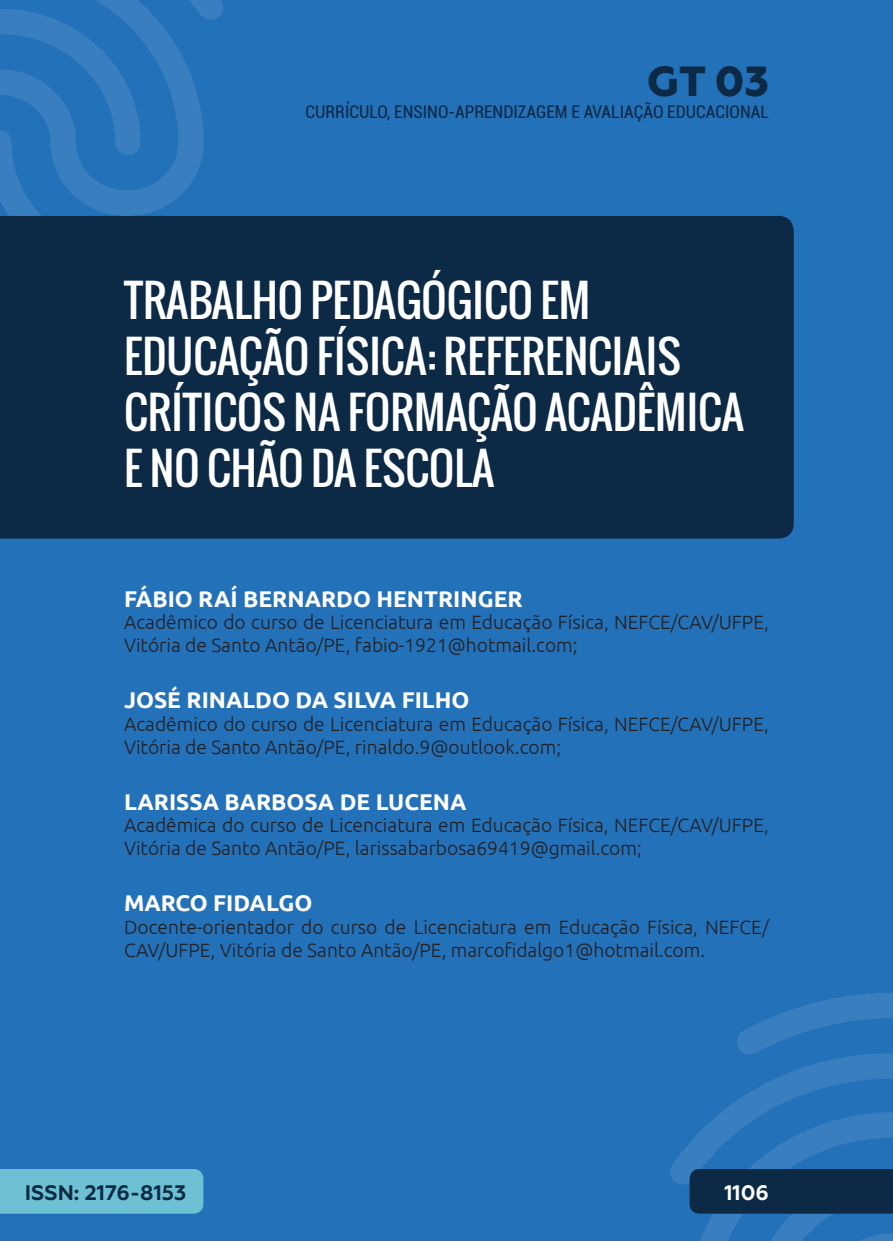
<style>
.page{position:relative;width:893px;height:1241px;background:#fff}
.page>*{position:absolute;margin:0;border:0;box-sizing:border-box;transform-origin:0 0}
._0_TÍTULO{font:43.75px/56px "Oswald";color:#fff}
.t1{font:800 42px "Geometria";color:#0c2a46}
._1_AUTOR{font:700 22.75px "Ubuntu";color:#fff}
.t2{font:700 21px "Geometria";color:#0c2a46}
.t3{font:700 21px "Geometria";color:#fff}
._2_FORMACAO{font:300 19.25px/22.8px "Ubuntu";color:#231f20}
.t4{font:condensed 17.5px "Roboto";color:#0c2a46}
</style>
<div class="page">
<div style="left:0;top:0;width:893px;height:1240px;background:#2371b9"></div>
<svg style="left:0;top:0;width:223px;height:216px"></svg>
<div style="left:0;top:216px;width:794px;height:322px;background:#0c2a46"></div>
<svg style="left:670px;top:993px;width:223px;height:247px"></svg>
<div style="left:0;top:1169px;width:203px;height:44px;background:#6ec0d5"></div>
<h2 class="t1" style="left:647px;top:56px;width:124px">GT 03</h2>
<p class="t4" style="left:306px;top:100px;width:465px">CURRÍCULO, ENSINO-APRENDIZAGEM E AVALIAÇÃO EDUCACIONAL</p>
<p class="_0_TÍTULO" style="left:124px;top:272px;width:622px">TRABALHO PEDAGÓGICO EM<br>EDUCAÇÃO FÍSICA: REFERENCIAIS<br>CRÍTICOS NA FORMAÇÃO ACADÊMICA<br>E NO CHÃO DA ESCOLA</p>
<p class="_1_AUTOR" style="left:124px;top:584px;width:400px">FÁBIO RAÍ BERNARDO HENTRINGER</p>
<p class="_2_FORMACAO" style="left:124px;top:610px;width:646px">Acadêmico do curso de Licenciatura em Educação Física, NEFCE/CAV/UFPE,<br>Vitória de Santo Antão/PE, fabio-1921@hotmail.com;</p>
<p class="_1_AUTOR" style="left:124px;top:686px;width:347px">JOSÉ RINALDO DA SILVA FILHO</p>
<p class="_2_FORMACAO" style="left:124px;top:712px;width:646px">Acadêmico do curso de Licenciatura em Educação Física, NEFCE/CAV/UFPE,<br>Vitória de Santo Antão/PE, rinaldo.9@outlook.com;</p>
<p class="_1_AUTOR" style="left:124px;top:787px;width:344px">LARISSA BARBOSA DE LUCENA</p>
<p class="_2_FORMACAO" style="left:124px;top:813px;width:646px">Acadêmica do curso de Licenciatura em Educação Física, NEFCE/CAV/UFPE,<br>Vitória de Santo Antão/PE, larissabarbosa69419@gmail.com;</p>
<p class="_1_AUTOR" style="left:124px;top:889px;width:190px">MARCO FIDALGO</p>
<p class="_2_FORMACAO" style="left:124px;top:915px;width:646px">Docente-orientador do curso de Licenciatura em Educação Física, NEFCE/<br>CAV/UFPE, Vitória de Santo Antão/PE, marcofidalgo1@hotmail.com.</p>
<p class="t2" style="left:25px;top:1179px;width:163px">ISSN: 2176-8153</p>
<p class="t3" style="left:724px;top:1179px;width:46px">1106</p>
</div>
